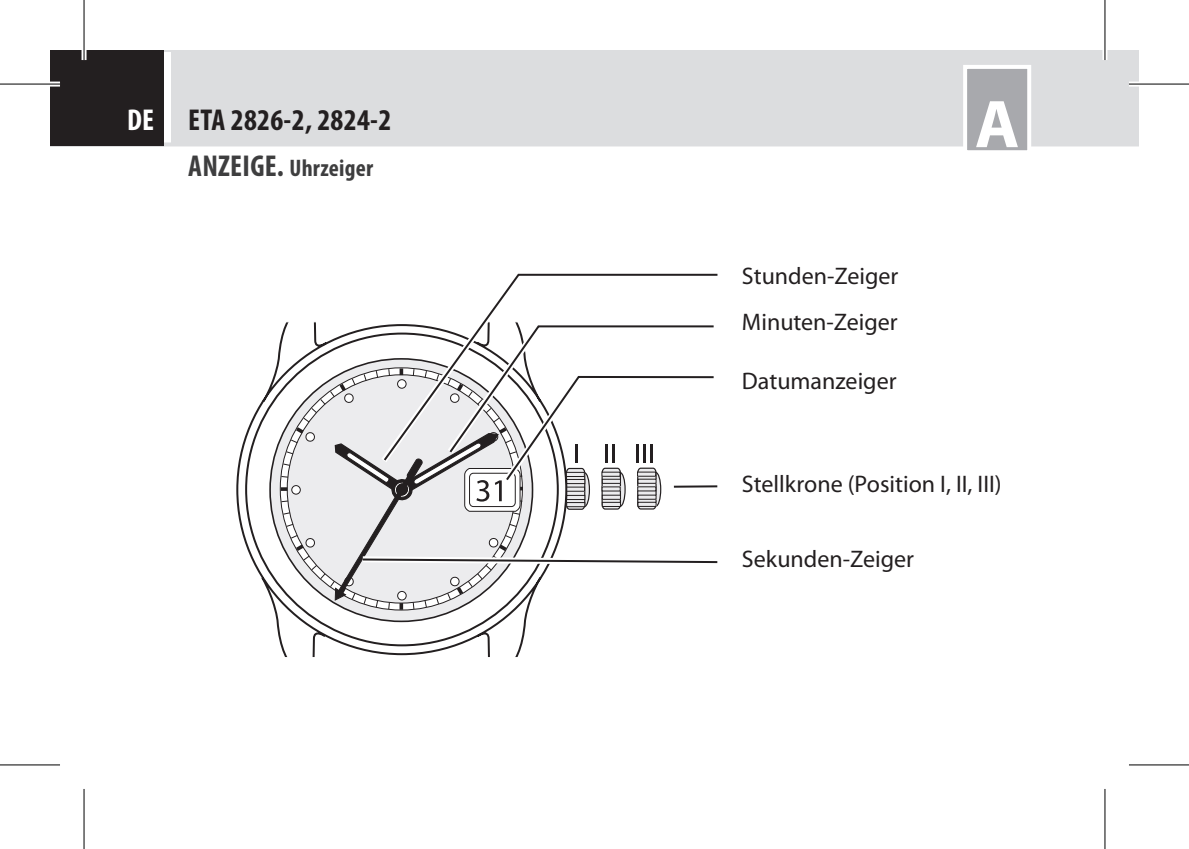
<style>
.page{position:relative;width:1189px;height:849px;background:#fff}
.page>*{position:absolute;margin:0;border:0;box-sizing:border-box;transform-origin:0 0}
.t1{font:700 68px "Myriad Pro";color:#fff}
.t2{font:700 condensed 30.4px "Myriad Pro";letter-spacing:.01em;color:#231f20}
.t3{font:24px "Myriad Pro";color:#231f20}
.t4{font:700 condensed 24px "Myriad Pro";letter-spacing:.01em;color:#3e3e3f}
.s1{color:#fff}
.s2{font-size:30.4px}
</style>
<div class="page">
<svg style="left:163px;top:50px;width:975px;height:96px"></svg>
<svg style="left:236px;top:322px;width:296px;height:335px"></svg>
<svg style="left:277px;top:365px;width:234px;height:248px"></svg>
<svg style="left:281px;top:368px;width:239px;height:241px"></svg>
<div style="left:305px;top:432px;width:10px;height:9px;background:#fff;border-radius:3px"></div>
<div style="left:305px;top:432px;width:10px;height:10px;border:1px solid #231f20;border-radius:3px"></div>
<div style="left:292px;top:485px;width:8px;height:9px;background:#fff;border-radius:50%"></div>
<div style="left:292px;top:485px;width:8px;height:9px;border:1px solid #231f20;border-radius:50%"></div>
<svg style="left:305px;top:538px;width:10px;height:9px"></svg>
<div style="left:305px;top:537px;width:10px;height:10px;border:1px solid #231f20;border-radius:3px"></div>
<div style="left:171px;top:52px;width:967px;height:94px;background:#dcdddf"></div>
<div style="left:50px;top:50px;width:113px;height:96px;background:#231f20"></div>
<div style="left:963px;top:65px;width:68px;height:89px;background:#a8a9ad;border:4px solid #fff"></div>
<svg style="left:334px;top:321px;width:384px;height:279px"></svg>
<svg style="left:375px;top:299px;width:343px;height:170px"></svg>
<svg style="left:382px;top:273px;width:336px;height:189px"></svg>
<div style="left:0;top:82px;width:60px;height:5px;background:#fff"></div>
<div style="left:1128px;top:82px;width:60px;height:5px;background:#fff"></div>
<svg style="left:0;top:765px;width:60px;height:1px"></svg>
<svg style="left:1129px;top:765px;width:59px;height:1px"></svg>
<hr style="left:82px;top:0;width:4px;height:60px;background:#fff">
<svg style="left:1102px;top:0;width:5px;height:60px"></svg>
<svg style="left:1105px;top:789px;width:1px;height:59px"></svg>
<hr style="left:0;top:83px;width:60px;height:2px;background:#000">
<hr style="left:1128px;top:83px;width:60px;height:2px;background:#000">
<hr style="left:0;top:764px;width:60px;height:1px;background:#000">
<hr style="left:1128px;top:764px;width:60px;height:1px;background:#000">
<hr style="left:83px;top:0;width:2px;height:60px;background:#000">
<hr style="left:83px;top:788px;width:2px;height:60px;background:#000">
<hr style="left:1104px;top:0;width:1px;height:60px;background:#000">
<hr style="left:1104px;top:788px;width:1px;height:60px;background:#000">
<p class="t2" style="left:127px;top:101px;width:266px"><span class="s1">DE</span> ETA 2826-2, 2824-2</p>
<p class="t4" style="left:188px;top:153px;width:186px"><span class="s2">ANZEIGE.</span> Uhrzeiger</p>
<p class="t3" style="left:742px;top:261px;width:158px">Stunden- Zeiger</p>
<p class="t3" style="left:742px;top:307px;width:157px">Minuten- Zeiger</p>
<p class="t3" style="left:742px;top:366px;width:156px">Datumanzeiger</p>
<h1 class="t1" style="left:974px;top:80px;width:46px">A</h1>
<p class="t3" style="left:742px;top:469px;width:261px">Stellkrone (Position I, II, III)</p>
<p class="t3" style="left:742px;top:544px;width:174px">Sekunden-Zeiger</p>
</div>
